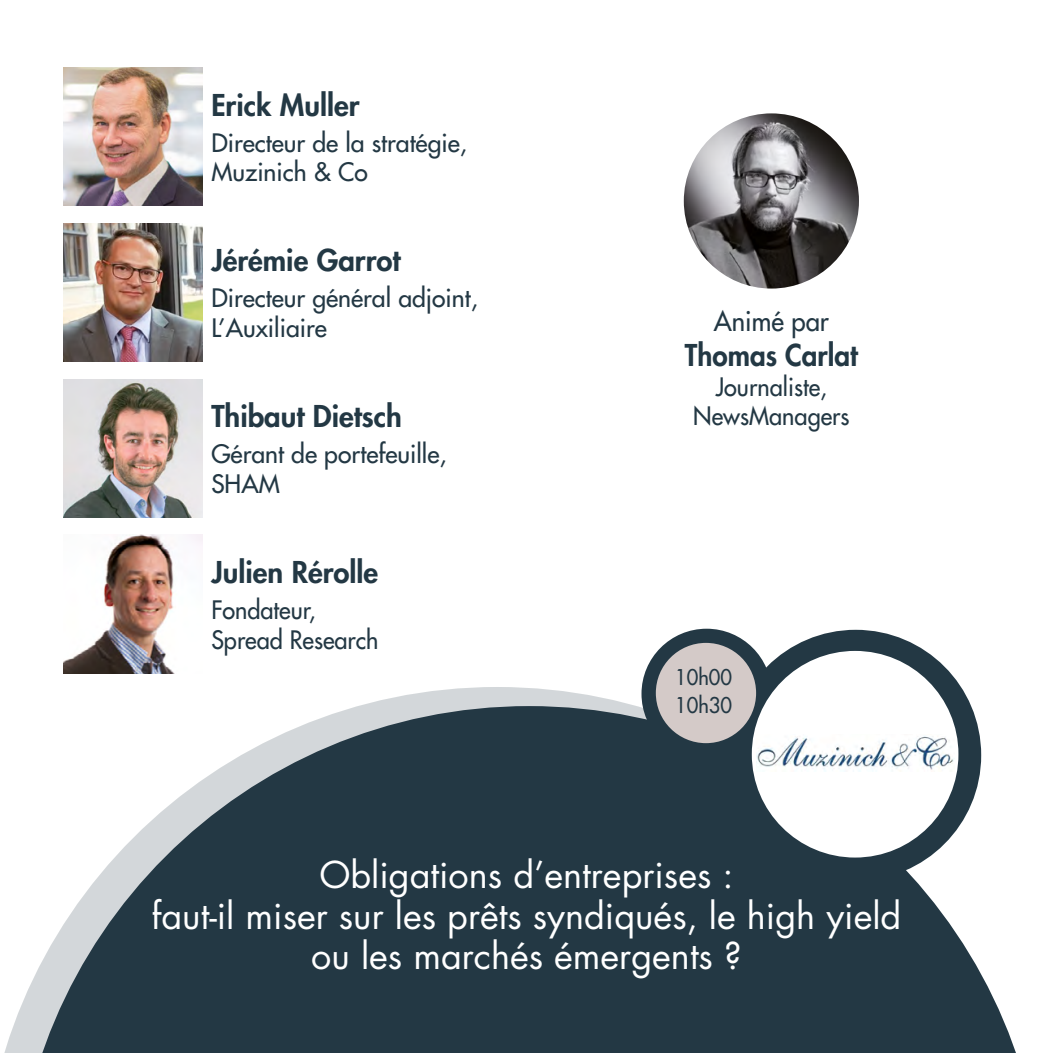
<style>
.page{position:relative;width:1053px;height:1053px;background:#fff}
.page>*{position:absolute;margin:0;border:0;box-sizing:border-box;transform-origin:0 0}
.t1{font:36px/40.5px "Futura";color:#fff;text-align:center}
.t2{font:800 29.25px "Futura";color:#233844}
.t3{font:800 29.25px "Futura";color:#233844;scale:.95 1}
.t4{font:27px "Futura";color:#233844;scale:.95 1}
.t5{font:24.75px/29.7px "Futura";color:#233844}
.t6{font:24.75px/29.7px "Futura";color:#233844;text-align:center;scale:.95 1}
.t7{font:21.15px/27.7px "Futura";color:#233844;scale:.95 1}
</style>
<div class="page">
<svg style="left:5px;top:687px;width:966px;height:365px"></svg>
<svg style="left:14px;top:706px;width:1002px;height:346px;fill:#233844"></svg>
<img style="left:683px;top:113px;width:175px;height:175px;border-radius:88px">
<div style="left:641px;top:628px;width:130px;height:130px;background:#233844;border-radius:50%"></div>
<div style="left:730px;top:629px;width:251px;height:251px;background:#233844;border-radius:50%"></div>
<div style="left:751px;top:651px;width:207px;height:206px;background:#fff;border-radius:50%"></div>
<div style="left:655px;top:643px;width:101px;height:100px;background:#d4cac8;border-radius:50%"></div>
<img style="left:756px;top:736px;width:198px;height:35px">
<img style="left:64px;top:68px;width:138px;height:138px">
<img style="left:64px;top:223px;width:138px;height:138px">
<img style="left:64px;top:379px;width:138px;height:138px">
<img style="left:64px;top:534px;width:138px;height:139px">
<p class="t2" style="left:211px;top:85px;width:150px">Erick Muller</p>
<p class="t5" style="left:211px;top:127px;width:257px">Directeur de la stratégie,<br>Muzinich &amp; Co</p>
<p class="t2" style="left:211px;top:241px;width:191px">Jérémie Garrot</p>
<p class="t5" style="left:211px;top:283px;width:268px">Directeur général adjoint,<br>L’Auxiliaire</p>
<p class="t2" style="left:211px;top:396px;width:192px">Thibaut Dietsch</p>
<p class="t5" style="left:211px;top:439px;width:237px">Gérant de portefeuille,<br>SHAM</p>
<p class="t2" style="left:211px;top:552px;width:168px">Julien Rérolle</p>
<p class="t6" style="left:211px;top:594px;width:177px;text-align:left">Fondateur,<br>Spread Research</p>
<p class="t4" style="left:713px;top:303px;width:123px">Animé par</p>
<p class="t3" style="left:685px;top:335px;width:183px">Thomas Carlat</p>
<p class="t6" style="left:693px;top:371px;width:166px">Journaliste,<br>NewsManagers</p>
<p class="t7" style="left:675px;top:663px;width:61px">10h00<br>10h30</p>
<h1 class="t1" style="left:152px;top:855px;width:751px">Obligations d’entreprises :<br>faut-il miser sur les prêts syndiqués, le high yield ou les marchés émergents ?</h1>
</div>
